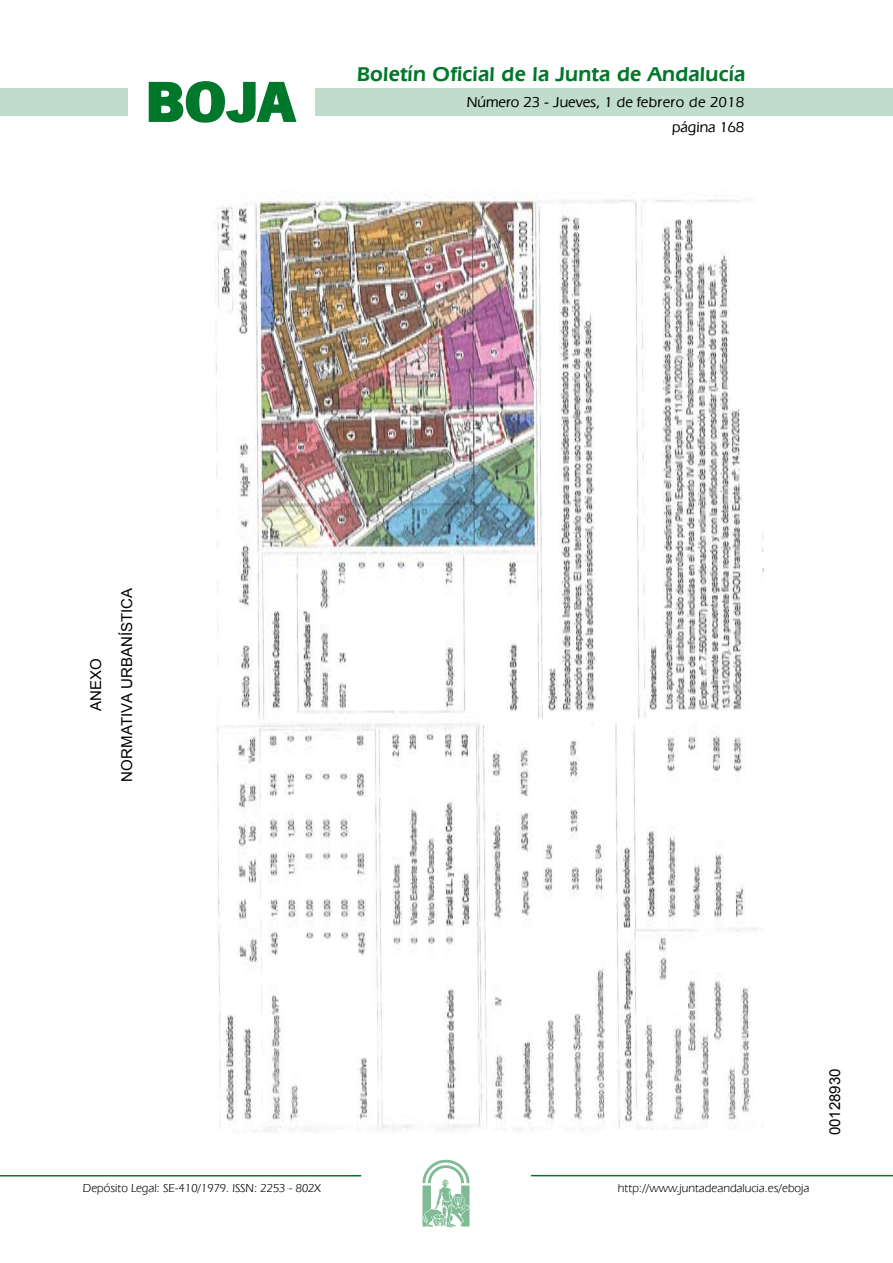
<style>
.page{position:relative;width:893px;height:1263px;background:#fff}
.page>*{position:absolute;margin:0;border:0;box-sizing:border-box;transform-origin:0 0}
.t1{font:700 57.75px "News Got T";color:#00782c;scale:1.14 1}
.t2{font:600 21px "Eras IT Cby BT";letter-spacing:.01em;color:#00782c}
.t3{font:500 15px/24.5px "Eras IT Cby BT";color:#000;text-align:right}
.t4{font:15px/30.8px "Arial";color:#000;text-align:center}
.t5{font:12px "Eras IT Cby BT";color:#000}
</style>
<div class="page">
<div style="left:315px;top:88px;width:577px;height:28px;background:#bfddca"></div>
<div style="left:0;top:88px;width:128px;height:28px;background:#bfddca"></div>
<hr style="left:0;top:1175px;width:361px;height:2px;background:#00782c">
<svg style="left:422px;top:1159px;width:47px;height:68px"></svg>
<hr style="left:531px;top:1175px;width:361px;height:1px;background:#00782c">
<svg style="left:148px;top:81px;width:149px;height:42px"></svg>
<img style="left:215px;top:191px;width:548px;height:941px">
<h1 class="t1" style="left:145px;top:68px;width:133px">BOJA</h1>
<h2 class="t2" style="left:357px;top:62px;width:390px">Boletín Oficial de la Junta de Andalucía</h2>
<p class="t3" style="left:467px;top:90px;width:279px">Número 23 - Jueves, 1 de febrero de 2018 página 168</p>
<p class="t4" style="left:81px;top:782px;width:195px;rotate:-90deg">ANEXO<br>NORMATIVA URBANÍSTICA</p>
<p class="t5" style="left:83px;top:1181px;width:239px">Depósito Legal: SE-410/1979. ISSN: 2253 - 802X</p>
<p class="t5" style="left:618px;top:1181px;width:193px">http://www.juntadeandalucia.es/eboja</p>
<p class="t4" style="left:819px;top:1135px;width:68px;rotate:-90deg">00128930</p>
</div>
